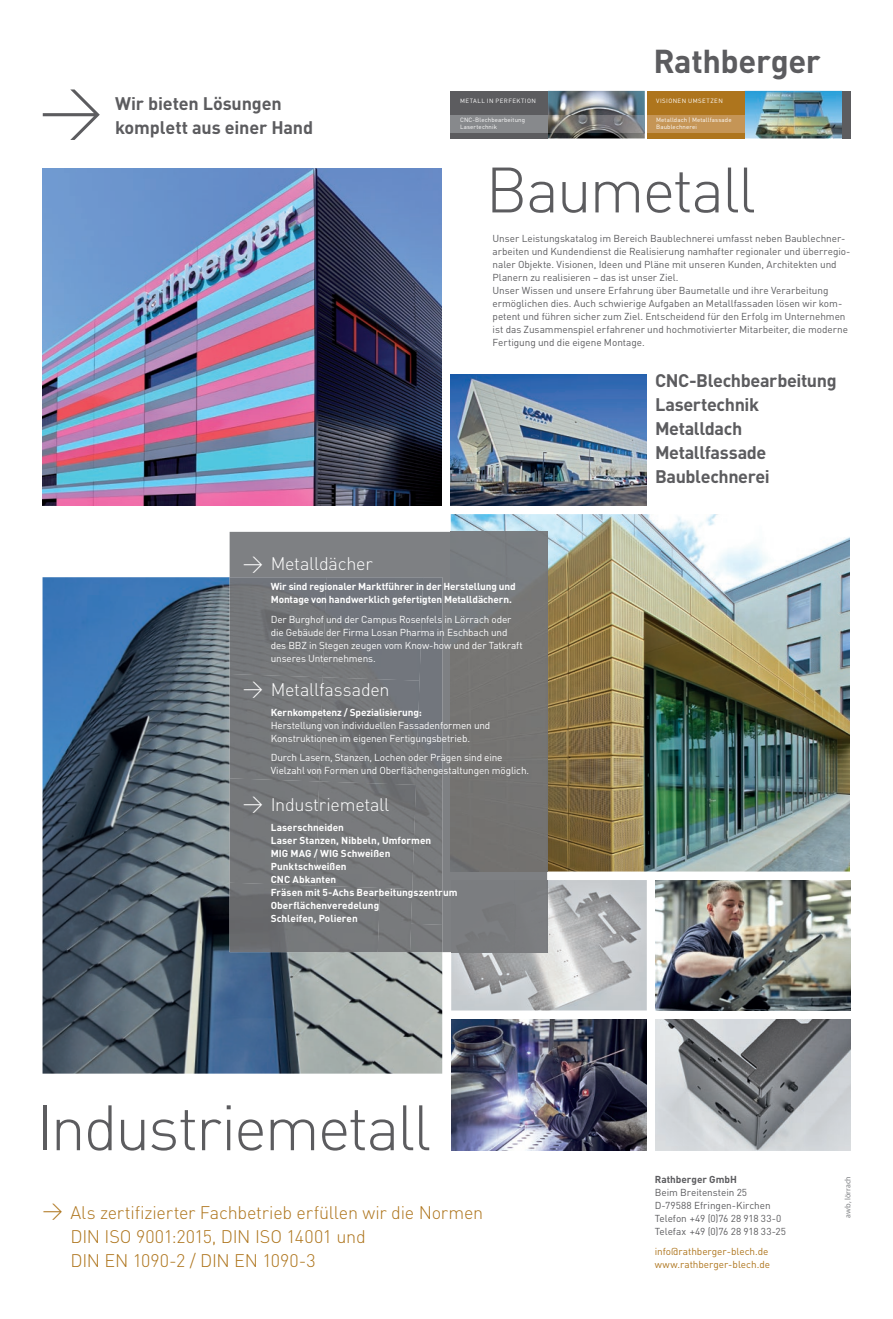
<style>
.page{position:relative;width:893px;height:1319px;background:#fff}
.page>*{position:absolute;margin:0;border:0;box-sizing:border-box;transform-origin:0 0}
.t1{font:300 63px "DIN";letter-spacing:-.035em;color:#5c5c5f}
.t2{font:300 62.4px "DIN";color:#5c5c5f}
.t3{font:700 32.7px "DIN";letter-spacing:-.015em;color:#5c5c5f}
.t4{font:300 20px "DIN";color:#fff}
.t5{font:300 20px "DIN";color:#ae751d}
.t6{font:700 18px/24px "DIN";letter-spacing:-.02em;color:#5c5c5f}
.t7{font:300 18px/24px "DIN";letter-spacing:-.015em;color:#ae751d}
.t8{font:300 18px "DIN";letter-spacing:-.01em;color:#fff}
.t9{font:10px/13px "DIN";letter-spacing:-.005em;color:#5c5c5f}
.t10{font:10px/13px "DIN";letter-spacing:-.015em;color:#fff}
.t11{font:700 10px/13px "DIN";color:#fff}
.t12{font:10px/13px "DIN";letter-spacing:-.005em;color:#ae751d}
.t13{font:700 10px "DIN";color:#5c5c5f}
.t14{font:8px "Myriad";letter-spacing:.01em;color:#808285}
.t15{font:6.1px/6.9px "DIN";letter-spacing:.02em;color:#fff}
.t16{font:6.1px "DIN";letter-spacing:.07em;color:#fff}
</style>
<div class="page">
<img style="left:43px;top:577px;width:399px;height:496px">
<img style="left:451px;top:514px;width:399px;height:357px">
<img style="left:451px;top:879px;width:196px;height:131px">
<img style="left:744px;top:91px;width:98px;height:47px">
<div style="left:842px;top:91px;width:8px;height:47px;background:#5c5c5f"></div>
<img style="left:548px;top:91px;width:97px;height:47px">
<div style="left:450px;top:91px;width:98px;height:47px;background:#5c5c5f"></div>
<div style="left:647px;top:91px;width:97px;height:47px;background:#ae751d"></div>
<svg style="left:744px;top:115px;width:1px;height:17px"></svg>
<img style="left:548px;top:115px;width:97px;height:17px">
<div style="left:450px;top:115px;width:98px;height:17px;background:#87898c"></div>
<div style="left:647px;top:115px;width:97px;height:17px;background:#c59556"></div>
<img style="left:42px;top:168px;width:399px;height:337px">
<img style="left:451px;top:374px;width:195px;height:131px">
<img style="left:451px;top:1019px;width:196px;height:130px">
<img style="left:655px;top:1019px;width:196px;height:130px">
<img style="left:655px;top:880px;width:196px;height:130px">
<div style="left:230px;top:531px;width:317px;height:420px;background:#7e8083"></div>
<img style="left:230px;top:577px;width:93px;height:96px">
<div style="left:323px;top:577px;width:87px;height:100px;background:#71767d"></div>
<div style="left:410px;top:577px;width:32px;height:374px;background:#72767d"></div>
<img style="left:230px;top:673px;width:93px;height:105px">
<img style="left:319px;top:677px;width:101px;height:107px">
<img style="left:230px;top:778px;width:89px;height:104px">
<img style="left:315px;top:781px;width:101px;height:108px">
<img style="left:230px;top:882px;width:150px;height:69px">
<img style="left:378px;top:887px;width:34px;height:64px">
<img style="left:451px;top:531px;width:96px;height:340px">
<div style="left:451px;top:879px;width:96px;height:72px;background:#7b7d80"></div>
<h2 class="t2" style="left:39px;top:70px;width:66px">&gt;</h2>
<h3 class="t6" style="left:115px;top:90px;width:168px">Wir bieten Lösungen</h3>
<h3 class="t6" style="left:115px;top:114px;width:200px">komplett aus einer Hand</h3>
<p class="t16" style="left:460px;top:97px;width:77px">METALL IN PERFEKTION</p>
<p class="t15" style="left:460px;top:116px;width:67px">CNC-Blechbearbeitung<br>Lasertechnik</p>
<h3 class="t3" style="left:653px;top:40px;width:169px">Rathberger</h3>
<p class="t16" style="left:656px;top:97px;width:68px">VISIONEN UMSETZEN</p>
<p class="t15" style="left:656px;top:116px;width:77px">Metalldach | Metallfassade<br>Baublechnerei</p>
<h1 class="t1" style="left:485px;top:151px;width:272px">Baumetall</h1>
<p class="t9" style="left:493px;top:232px;width:359px">Unser Leistungskatalog im Bereich Baublechnerei umfasst neben Baublechner&shy;arbeiten und Kundendienst die Realisierung namhafter regionaler und überregio&shy;naler Objekte. Visionen, Ideen und Pläne mit unseren Kunden, Architekten und Planern zu realisieren – das ist unser Ziel.<br>Unser Wissen und unsere Erfahrung über Baumetalle und ihre Verarbeitung ermöglichen dies. Auch schwierige Aufgaben an Metallfassaden lösen wir kom&shy;petent und führen sicher zum Ziel. Entscheidend für den Erfolg im Unternehmen ist das Zusammenspiel erfahrener und hochmotivierter Mitarbeiter, die moderne Fertigung und die eigene Montage.</p>
<h3 class="t6" style="left:655px;top:368px;width:183px">CNC-Blechbearbeitung<br>Lasertechnik<br>Metalldach<br>Metallfassade<br>Baublechnerei</h3>
<h3 class="t4" style="left:243px;top:550px;width:22px">&gt;</h3>
<h3 class="t4" style="left:243px;top:675px;width:22px">&gt;</h3>
<h3 class="t4" style="left:243px;top:790px;width:22px">&gt;</h3>
<h3 class="t8" style="left:271px;top:553px;width:104px">Metalldächer</h3>
<p class="t11" style="left:271px;top:579px;width:246px">Wir sind regionaler Marktführer in der Herstellung und<br>Montage von handwerklich gefertigten Metalldächern.</p>
<p class="t10" style="left:271px;top:612px;width:254px">Der Burghof und der Campus Rosenfels in Lörrach oder die Gebäude der Firma Losan Pharma in Eschbach und des BBZ in Stegen zeugen vom Know-how und der Tatkraft unseres Unternehmens.</p>
<h3 class="t8" style="left:271px;top:678px;width:120px">Metallfassaden</h3>
<p class="t11" style="left:271px;top:705px;width:153px">Kernkompetenz / Spezialisierung:</p>
<p class="t10" style="left:271px;top:718px;width:221px">Herstellung von individuellen Fassadenformen und<br>Konstruktionen im eigenen Fertigungsbetrieb.</p>
<p class="t10" style="left:271px;top:750px;width:260px">Durch Lasern, Stanzen, Lochen oder Prägen sind eine<br>Vielzahl von Formen und Oberflächengestaltungen möglich.</p>
<h3 class="t8" style="left:271px;top:793px;width:120px">Industriemetall</h3>
<p class="t11" style="left:271px;top:820px;width:188px">Laserschneiden<br>Laser Stanzen, Nibbeln, Umformen<br>MIG MAG / WIG Schweißen<br>Punktschweißen<br>CNC Abkanten<br>Fräsen mit 5-Achs Bearbeitungszentrum<br>Oberflächenveredelung<br>Schleifen, Polieren</p>
<h1 class="t1" style="left:36px;top:1088px;width:397px">Industriemetall</h1>
<h3 class="t5" style="left:43px;top:1197px;width:22px">&gt;</h3>
<h3 class="t7" style="left:70px;top:1200px;width:414px">Als zertifizierter Fachbetrieb erfüllen wir die Normen<br>DIN ISO 9001:2015, DIN ISO 14001 und<br>DIN EN 1090-2 / DIN EN 1090-3</h3>
<p class="t13" style="left:655px;top:1172px;width:84px">Rathberger GmbH</p>
<p class="t9" style="left:655px;top:1185px;width:133px">Beim Breitenstein 25<br>D-79588 Efringen-Kirchen<br>Telefon +49 (0)76 28 918 33-0<br>Telefax +49 (0)76 28 918 33-25</p>
<p class="t12" style="left:655px;top:1243px;width:117px">info@rathberger-blech.de www.rathberger-blech.de</p>
<p class="t14" style="left:844px;top:1217px;width:43px;rotate:-90deg">awb, lörrach</p>
</div>
